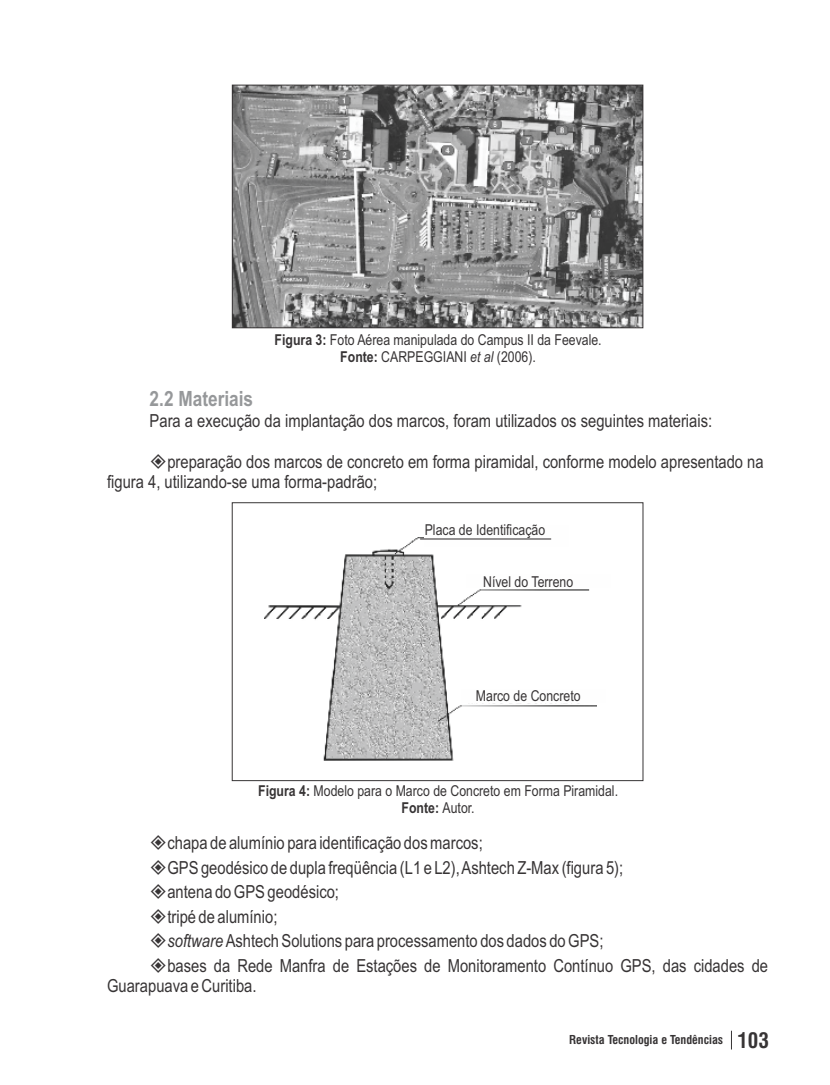
<style>
.page{position:relative;width:830px;height:1085px;background:#fff}
.page>*{position:absolute;margin:0;border:0;box-sizing:border-box;transform-origin:0 0}
.t1{font:700 21px "Arial Narrow";color:#96989a}
.t2{font:18px/24.5px "Arial Narrow";color:#373435}
.t3{font:15px/17.1px "Arial Narrow";color:#373435;text-align:center}
.t4{font:700 condensed 12px "Swiss 721 BT";color:#373435}
.s1{font-weight:700}
.s2{font-style:italic}
.s3{font-size:21px}
</style>
<div class="page">
<img style="left:234px;top:87px;width:406px;height:239px">
<div style="left:232px;top:85px;width:410px;height:243px;border:1px solid #373435"></div>
<div style="left:232px;top:502px;width:410px;height:278px;border:1px solid #373435"></div>
<img style="left:264px;top:537px;width:332px;height:223px">
<div style="left:423px;top:525px;width:145px;height:22px;background:#fefefe"></div>
<div style="left:466px;top:574px;width:144px;height:14px;background:#fefefe"></div>
<div style="left:461px;top:689px;width:144px;height:13px;background:#fefefe"></div>
<hr style="left:420px;top:538px;width:131px;height:1px;background:#373435">
<p class="t3" style="left:274px;top:332px;width:328px"><span class="s1">Figura 3:</span> Foto Aérea manipulada do Campus II da Feevale.<br><span class="s1">Fonte:</span> CARPEGGIANI <span class="s2">et al</span> (2006).</p>
<p class="t1" style="left:149px;top:391px;width:105px">2.2 Materiais</p>
<p class="t2" style="left:149px;top:410px;width:563px">Para a execução da implantação dos marcos, foram utilizados os seguintes materiais:</p>
<p class="t2" style="left:107px;top:453px;width:657px;line-height:20.4px;text-indent:60px">preparação dos marcos de concreto em forma piramidal, conforme modelo apresentado na figura 4, utilizando-se uma forma-padrão;</p>
<p class="t3" style="left:424px;top:522px;width:122px">Placa de Identificação</p>
<p class="t3" style="left:483px;top:574px;width:92px">Nível do Terreno</p>
<p class="t3" style="left:475px;top:688px;width:106px">Marco de Concreto</p>
<p class="t3" style="left:258px;top:783px;width:361px"><span class="s1">Figura 4:</span> Modelo para o Marco de Concreto em Forma Piramidal.<br><span class="s1">Fonte:</span> Autor.</p>
<p class="t2" style="left:167px;top:832px;width:602px">chapa de alumínio para identificação dos marcos;<br>GPS geodésico de dupla freqüência (L1 e L2), Ashtech Z-Max (figura 5);<br>antena do GPS geodésico;<br>tripé de alumínio;<br><span class="s2">software</span> Ashtech Solutions para processamento dos dados do GPS;<br>bases da Rede Manfra de Estações de Monitoramento Contínuo GPS, das cidades de</p>
<p class="t2" style="left:107px;top:974px;width:151px">Guarapuava e Curitiba.</p>
<p class="t4" style="left:569px;top:1034px;width:201px">Revista Tecnologia e Tendências <span class="s3">103</span></p>
</div>
